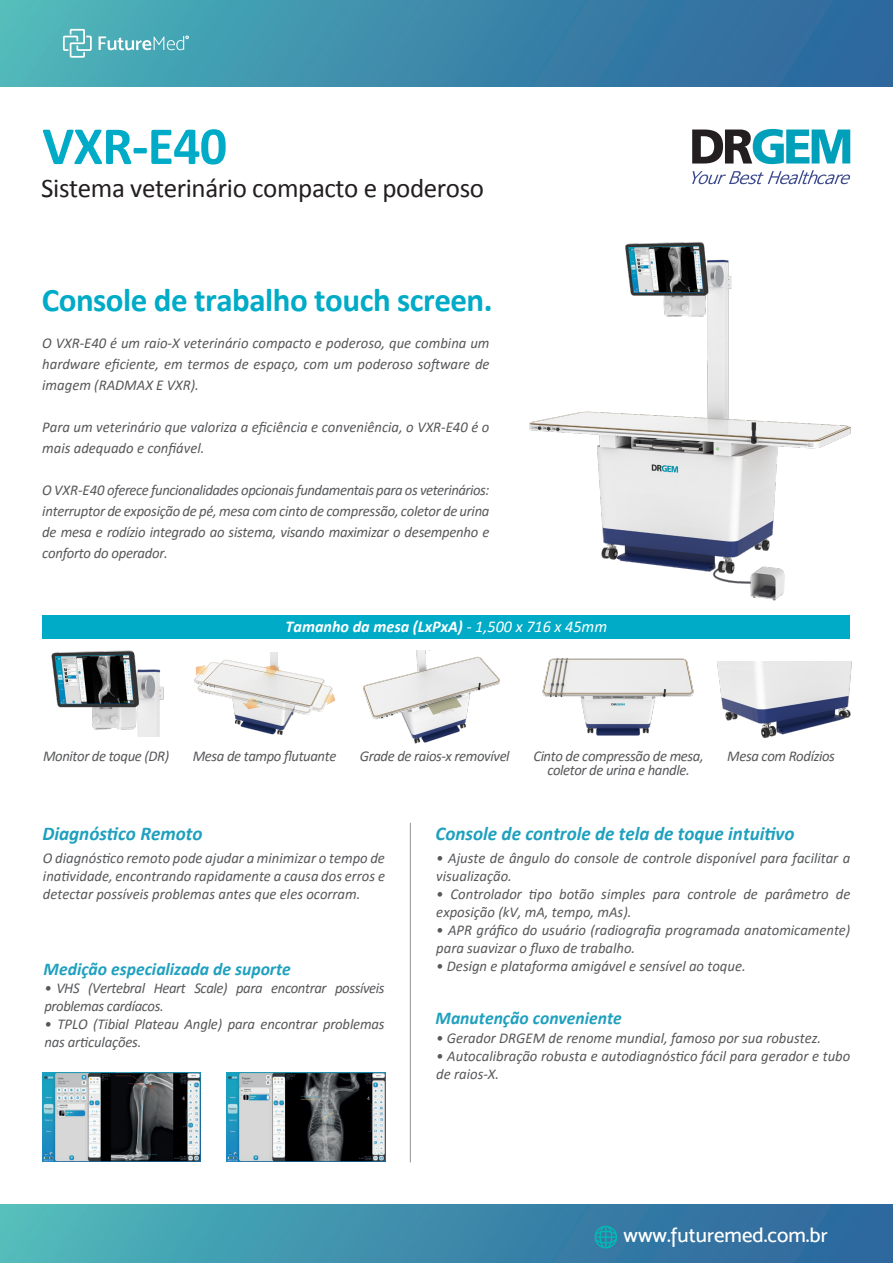
<style>
.page{position:relative;width:893px;height:1263px;background:#fff}
.page>*{position:absolute;margin:0;border:0;box-sizing:border-box;transform-origin:0 0}
.t1{font:700 54px "Calibri";letter-spacing:-.015em;color:#00abc7}
.t2{font:700 33px "Calibri";letter-spacing:-.015em;color:#00abc7}
.t3{font:27px "Calibri";letter-spacing:-.015em;color:#231f20}
.t4{font:20.7px "Mosk Medium 500";color:#fff}
.t5{font:italic 700 19.5px "Calibri";color:#1ea0be}
.t6{font:italic 700 18px "Calibri";color:#1ea0be}
.t7{font:italic 700 16.5px "Calibri";color:#fff}
.t8{font:italic 15px/18px "Calibri";color:#57585a}
.t9{font:italic 15px/13.5px "Calibri";letter-spacing:-.025em;color:#57585a;text-align:center}
.s1{font-weight:400}
</style>
<div class="page">
<svg style="left:692px;top:129px;width:158px;height:35px"></svg>
<svg style="left:692px;top:170px;width:158px;height:14px"></svg>
<img style="left:529px;top:242px;width:322px;height:359px">
<img style="left:51px;top:650px;width:113px;height:87px">
<img style="left:760px;top:661px;width:92px;height:78px">
<div style="left:43px;top:615px;width:807px;height:23px;background:#00abc7"></div>
<img style="left:194px;top:653px;width:142px;height:82px">
<img style="left:363px;top:650px;width:114px;height:94px">
<img style="left:477px;top:638px;width:283px;height:98px">
<hr style="left:410px;top:823px;width:1px;height:339px;background:#939598">
<img style="left:42px;top:1073px;width:158px;height:88px">
<img style="left:227px;top:1073px;width:158px;height:88px">
<div style="left:0;top:0;width:893px;height:86px;background:linear-gradient(to right,#4eb5ba,#2b619b)"></div>
<div style="left:0;top:1205px;width:893px;height:58px;background:linear-gradient(to right,#4fb8bb,#2b619b)"></div>
<svg style="left:595px;top:1226px;width:22px;height:22px"></svg>
<svg style="left:63px;top:29px;width:29px;height:29px"></svg>
<svg style="left:99px;top:36px;width:90px;height:14px"></svg>
<h1 class="t1" style="left:42px;top:111px;width:186px">VXR-E40</h1>
<h3 class="t3" style="left:41px;top:171px;width:444px">Sistema veterinário compacto e poderoso</h3>
<h2 class="t2" style="left:42px;top:279px;width:452px">Console de trabalho touch screen.</h2>
<p class="t8" style="left:42px;top:332px;width:449px;line-height:21px;text-align:justify">O VXR-E40 é um raio-X veterinário compacto e poderoso, que combina um hardware eficiente, em termos de espaço, com um poderoso software de imagem (RADMAX E VXR).</p>
<p class="t8" style="left:42px;top:416px;width:449px;line-height:21px">Para um veterinário que valoriza a eficiência e conveniência, o VXR-E40 é o mais adequado e confiável.</p>
<p class="t8" style="left:42px;top:479px;width:449px;line-height:21px;text-align:justify">O VXR-E40 oferece funcionalidades opcionais fundamentais para os veterinários: interruptor de exposição de pé, mesa com cinto de compressão, coletor de urina de mesa e rodízio integrado ao sistema, visando maximizar o desempenho e conforto do operador.</p>
<p class="t7" style="left:285px;top:616px;width:323px">Tamanho da mesa (LxPxA) <span class="s1">- 1,500 x 716 x 45mm</span></p>
<p class="t9" style="left:43px;top:749px;width:128px">Monitor de toque (DR)</p>
<p class="t9" style="left:193px;top:749px;width:145px">Mesa de tampo flutuante</p>
<p class="t9" style="left:360px;top:749px;width:151px">Grade de raios-x removível</p>
<p class="t9" style="left:533px;top:749px;width:172px">Cinto de compressão de mesa, coletor de urina e handle.</p>
<p class="t9" style="left:727px;top:749px;width:109px">Mesa com Rodízios</p>
<h3 class="t5" style="left:42px;top:821px;width:162px">Diagnóstico Remoto</h3>
<p class="t8" style="left:43px;top:848px;width:343px;text-align:justify">O diagnóstico remoto pode ajudar a minimizar o tempo de inatividade, encontrando rapidamente a causa dos erros e detectar possíveis problemas antes que eles ocorram.</p>
<p class="t6" style="left:44px;top:957px;width:249px">Medição especializada de suporte</p>
<p class="t9" style="left:44px;top:979px;width:342px;line-height:18px;text-align:left">• VHS (Vertebral Heart Scale) para encontrar possíveis problemas cardíacos.</p>
<p class="t8" style="left:44px;top:1015px;width:342px">• TPLO (Tibial Plateau Angle) para encontrar problemas nas articulações.</p>
<h3 class="t5" style="left:436px;top:821px;width:360px">Console de controle de tela de toque intuitivo</h3>
<p class="t8" style="left:436px;top:848px;width:416px">• Ajuste de ângulo do console de controle disponível para facilitar a visualização.</p>
<p class="t8" style="left:436px;top:884px;width:416px">• Controlador tipo botão simples para controle de parâmetro de exposição (kV, mA, tempo, mAs).</p>
<p class="t8" style="left:436px;top:920px;width:416px">• APR gráfico do usuário (radiografia programada anatomicamente) para suavizar o fluxo de trabalho.</p>
<p class="t8" style="left:436px;top:956px;width:311px">• Design e plataforma amigável e sensível ao toque.</p>
<p class="t6" style="left:436px;top:1007px;width:188px">Manutenção conveniente</p>
<p class="t8" style="left:436px;top:1028px;width:386px">• Gerador DRGEM de renome mundial, famoso por sua robustez.</p>
<p class="t8" style="left:436px;top:1046px;width:416px">• Autocalibração robusta e autodiagnóstico fácil para gerador e tubo de raios-X.</p>
<h3 class="t4" style="left:624px;top:1222px;width:206px">www.futuremed.com.br</h3>
</div>
